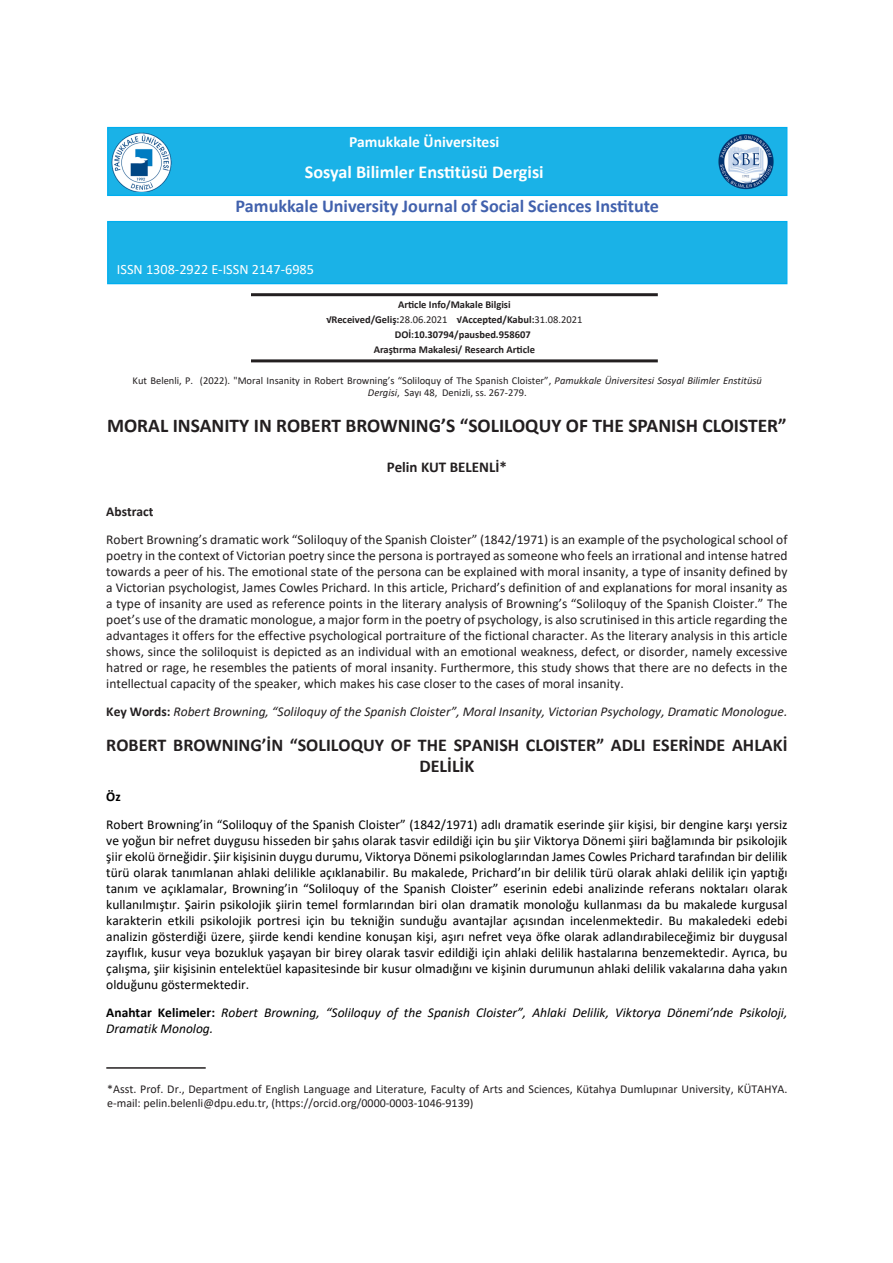
<style>
.page{position:relative;width:893px;height:1263px;background:#fff}
.page>*{position:absolute;margin:0;border:0;box-sizing:border-box;transform-origin:0 0}
.t1{font:700 19.5px "Calibri";color:#231f20}
.t2{font:700 18.15px "Calibri";color:#4161ad}
.t3{font:700 18.15px "Calibri";color:#fff}
.t4{font:700 18px/21.6px "Calibri";color:#231f20;text-align:center}
.t5{font:700 15.6px "Calibri";color:#fff}
.t6{font:700 15px "Calibri";color:#231f20}
.t7{font:14.25px "Calibri";color:#fff}
.t8{font:13.5px/15.9px "Calibri";color:#000;text-align:justify}
.t9{font:13.5px/15.9px "Calibri";color:#231f20;text-align:justify}
.t10{font:italic 13.5px/15.9px "Calibri";color:#000}
.t11{font:italic 13.5px "Calibri";color:#231f20}
.t12{font:700 13.5px "Calibri";color:#231f20}
.t13{font:700 13.5px "Calibri";color:#000}
.t14{font:12px/13.5px "Calibri";color:#231f20}
.t15{font:10.5px/12px "Calibri";color:#231f20;text-align:center}
.t16{font:700 10.5px "Calibri";color:#231f20}
.s1{font-weight:400}
.s2{font-style:italic}
.s3{font-weight:700;font-style:normal}
</style>
<div class="page">
<hr style="left:251px;top:293px;width:407px;height:3px;background:#231f20">
<hr style="left:251px;top:359px;width:407px;height:3px;background:#231f20">
<div style="left:107px;top:221px;width:680px;height:63px;background:#1ab2e7;border:1px solid #00aeef"></div>
<div style="left:107px;top:127px;width:680px;height:69px;background:#1ab2e7;border:1px solid #00aeef"></div>
<img style="left:718px;top:134px;width:56px;height:56px">
<img style="left:111px;top:133px;width:60px;height:59px">
<hr style="left:106px;top:1067px;width:100px;height:2px;background:#231f20">
<p class="t5" style="left:349px;top:131px;width:152px">Pamukkale Üniversitesi</p>
<h2 class="t3" style="left:305px;top:160px;width:240px">Sosyal Bilimler Enstitüsü Dergisi</h2>
<h2 class="t2" style="left:236px;top:193px;width:425px">Pamukkale University Journal of Social Sciences Institute</h2>
<p class="t7" style="left:117px;top:260px;width:199px">ISSN 1308-2922 E-ISSN 2147-6985</p>
<p class="t16" style="left:398px;top:297px;width:114px">Article Info/Makale Bilgisi</p>
<p class="t16" style="left:326px;top:312px;width:258px">√Received/Geliş:<span class="s1">28.06.2021</span> √Accepted/Kabul:<span class="s1">31.08.2021</span></p>
<p class="t16" style="left:395px;top:327px;width:137px">DOİ:10.30794/pausbed.958607</p>
<p class="t16" style="left:374px;top:342px;width:163px">Araştırma Makalesi/ Research Article</p>
<p class="t15" style="left:133px;top:374px;width:631px">Kut Belenli, P. (2022). "Moral Insanity in Robert Browning’s “Soliloquy of The Spanish Cloister”, <span class="s2">Pamukkale Üniversitesi Sosyal Bilimler Enstitüsü<br>Dergisi</span>, Sayı 48, Denizli, ss. 267-279.</p>
<h1 class="t1" style="left:107px;top:411px;width:681px">MORAL INSANITY IN ROBERT BROWNING’S “SOLILOQUY OF THE SPANISH CLOISTER”</h1>
<p class="t6" style="left:387px;top:456px;width:121px">Pelin KUT BELENLİ*</p>
<p class="t12" style="left:106px;top:502px;width:49px">Abstract</p>
<p class="t9" style="left:106px;top:532px;width:683px">Robert Browning’s dramatic work “Soliloquy of the Spanish Cloister” (1842/1971) is an example of the psychological school of poetry in the context of Victorian poetry since the persona is portrayed as someone who feels an irrational and intense hatred towards a peer of his. The emotional state of the persona can be explained with moral insanity, a type of insanity defined by a Victorian psychologist, James Cowles Prichard. In this article, Prichard’s definition of and explanations for moral insanity as a type of insanity are used as reference points in the literary analysis of Browning’s “Soliloquy of the Spanish Cloister.” The poet’s use of the dramatic monologue, a major form in the poetry of psychology, is also scrutinised in this article regarding the advantages it offers for the effective psychological portraiture of the fictional character. As the literary analysis in this article shows, since the soliloquist is depicted as an individual with an emotional weakness, defect, or disorder, namely excessive hatred or rage, he resembles the patients of moral insanity. Furthermore, this study shows that there are no defects in the intellectual capacity of the speaker, which makes his case closer to the cases of moral insanity.</p>
<p class="t11" style="left:106px;top:702px;width:683px"><span class="s3">Key Words:</span> Robert Browning, “Soliloquy of the Spanish Cloister”, Moral Insanity, Victorian Psychology, Dramatic Monologue.</p>
<h3 class="t4" style="left:106px;top:733px;width:683px">ROBERT BROWNING’İN “SOLILOQUY OF THE SPANISH CLOISTER” ADLI ESERİNDE AHLAKİ<br>DELİLİK</h3>
<p class="t13" style="left:106px;top:787px;width:16px">Öz</p>
<p class="t8" style="left:106px;top:817px;width:683px">Robert Browning’in “Soliloquy of the Spanish Cloister” (1842/1971) adlı dramatik eserinde şiir kişisi, bir dengine karşı yersiz ve yoğun bir nefret duygusu hisseden bir şahıs olarak tasvir edildiği için bu şiir Viktorya Dönemi şiiri bağlamında bir psikolojik şiir ekolü örneğidir. Şiir kişisinin duygu durumu, Viktorya Dönemi psikologlarından James Cowles Prichard tarafından bir delilik türü olarak tanımlanan ahlaki delilikle açıklanabilir. Bu makalede, Prichard’ın bir delilik türü olarak ahlaki delilik için yaptığı tanım ve açıklamalar, Browning’in “Soliloquy of the Spanish Cloister” eserinin edebi analizinde referans noktaları olarak kullanılmıştır. Şairin psikolojik şiirin temel formlarından biri olan dramatik monoloğu kullanması da bu makalede kurgusal karakterin etkili psikolojik portresi için bu tekniğin sunduğu avantajlar açısından incelenmektedir. Bu makaledeki edebi analizin gösterdiği üzere, şiirde kendi kendine konuşan kişi, aşırı nefret veya öfke olarak adlandırabileceğimiz bir duygusal zayıflık, kusur veya bozukluk yaşayan bir birey olarak tasvir edildiği için ahlaki delilik hastalarına benzemektedir. Ayrıca, bu çalışma, şiir kişisinin entelektüel kapasitesinde bir kusur olmadığını ve kişinin durumunun ahlaki delilik vakalarına daha yakın olduğunu göstermektedir.</p>
<p class="t10" style="left:106px;top:1004px;width:683px"><span class="s3">Anahtar Kelimeler:</span> Robert Browning, “Soliloquy of the Spanish Cloister”, Ahlaki Delilik, Viktorya Dönemi’nde Psikoloji,<br>Dramatik Monolog.</p>
<p class="t14" style="left:107px;top:1082px;width:682px">*Asst. Prof. Dr., Department of English Language and Literature, Faculty of Arts and Sciences, Kütahya Dumlupınar University, KÜTAHYA. e-mail: pelin.belenli@dpu.edu.tr, (https://orcid.org/0000-0003-1046-9139)</p>
</div>
